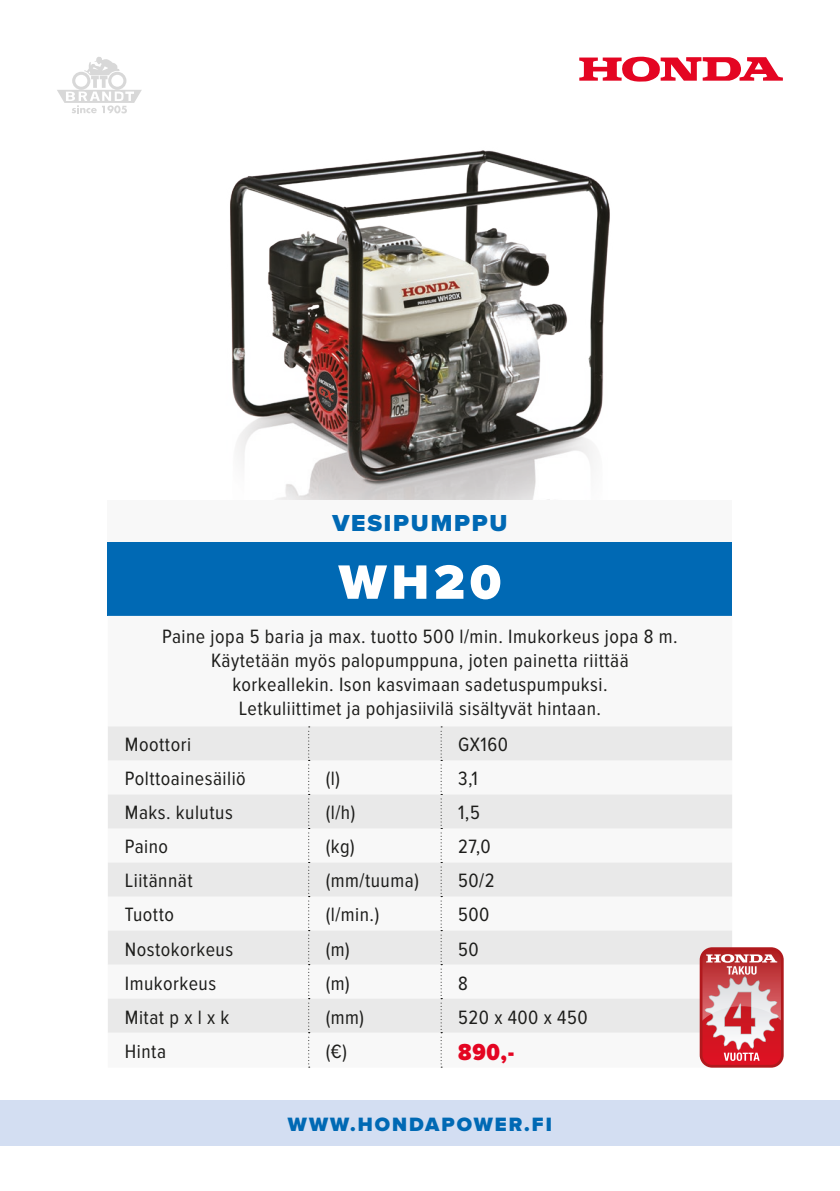
<style>
.page{position:relative;width:840px;height:1191px;background:#fff}
.page>*{position:absolute;margin:0;border:0;box-sizing:border-box;transform-origin:0 0}
.t1{font:900 50px "Proxima Nova";color:#fff}
.t2{font:900 24px "Proxima Nova";letter-spacing:.075em;color:#0069b4}
.t3{font:900 24px "Proxima Nova Cond";color:#e40522}
.t4{font:20px/24px "Proxima Nova Cond";letter-spacing:.025em;color:#1d1d1b;text-align:center}
.t5{font:900 20px "Proxima Nova";letter-spacing:.1em;color:#0069b4}
</style>
<div class="page">
<img style="left:230px;top:150px;width:380px;height:350px">
<div style="left:108px;top:500px;width:623px;height:42px;background:#f8f8f8"></div>
<div style="left:108px;top:542px;width:623px;height:74px;background:#0069b4"></div>
<svg style="left:108px;top:726px;width:623px;height:306px;fill:#e9e9e9"></svg>
<svg style="left:308px;top:726px;width:1px;height:341px"></svg>
<svg style="left:440px;top:726px;width:2px;height:341px"></svg>
<svg style="left:579px;top:57px;width:203px;height:25px"></svg>
<svg style="left:57px;top:57px;width:85px;height:56px"></svg>
<div style="left:0;top:1100px;width:839px;height:45px;background:#d3def2"></div>
<svg style="left:699px;top:947px;width:84px;height:120px;background:#d36a70"></svg>
<p class="t2" style="left:332px;top:505px;width:176px">VESIPUMPPU</p>
<h1 class="t1" style="left:338px;top:545px;width:164px">WH20</h1>
<p class="t4" style="left:162px;top:625px;width:517px">Paine jopa 5 baria ja max. tuotto 500 l/min. Imukorkeus jopa 8 m.<br>Käytetään myös palopumppuna, joten painetta riittää korkeallekin. Ison kasvimaan sadetuspumpuksi.<br>Letkuliittimet ja pohjasiivilä sisältyvät hintaan.</p>
<p class="t4" style="left:125px;top:733px;width:68px">Moottori</p>
<p class="t4" style="left:458px;top:733px;width:51px">GX160</p>
<p class="t4" style="left:125px;top:767px;width:122px">Polttoainesäiliö</p>
<p class="t4" style="left:325px;top:767px;width:16px">(l)</p>
<p class="t4" style="left:458px;top:767px;width:21px">3,1</p>
<p class="t4" style="left:125px;top:801px;width:109px">Maks. kulutus</p>
<p class="t4" style="left:325px;top:801px;width:31px">(l/h)</p>
<p class="t4" style="left:458px;top:801px;width:23px">1,5</p>
<p class="t4" style="left:125px;top:835px;width:45px">Paino</p>
<p class="t4" style="left:325px;top:835px;width:30px">(kg)</p>
<p class="t4" style="left:458px;top:835px;width:34px">27,0</p>
<p class="t4" style="left:125px;top:869px;width:69px">Liitännät</p>
<p class="t4" style="left:325px;top:869px;width:95px">(mm/tuuma)</p>
<p class="t4" style="left:458px;top:869px;width:38px">50/2</p>
<p class="t4" style="left:125px;top:903px;width:51px">Tuotto</p>
<p class="t4" style="left:325px;top:903px;width:55px">(l/min.)</p>
<p class="t4" style="left:458px;top:903px;width:33px">500</p>
<p class="t4" style="left:125px;top:937px;width:110px">Nostokorkeus</p>
<p class="t4" style="left:325px;top:937px;width:25px">(m)</p>
<p class="t4" style="left:458px;top:937px;width:22px">50</p>
<p class="t4" style="left:125px;top:971px;width:93px">Imukorkeus</p>
<p class="t4" style="left:325px;top:971px;width:25px">(m)</p>
<p class="t4" style="left:458px;top:971px;width:11px">8</p>
<p class="t4" style="left:125px;top:1005px;width:106px">Mitat p x l x k</p>
<p class="t4" style="left:325px;top:1005px;width:40px">(mm)</p>
<p class="t4" style="left:458px;top:1005px;width:131px">520 x 400 x 450</p>
<p class="t4" style="left:125px;top:1040px;width:43px">Hinta</p>
<p class="t4" style="left:325px;top:1040px;width:23px">(€)</p>
<p class="t3" style="left:458px;top:1034px;width:58px">890,-</p>
<p class="t5" style="left:288px;top:1109px;width:265px">WWW.HONDAPOWER.FI</p>
</div>
